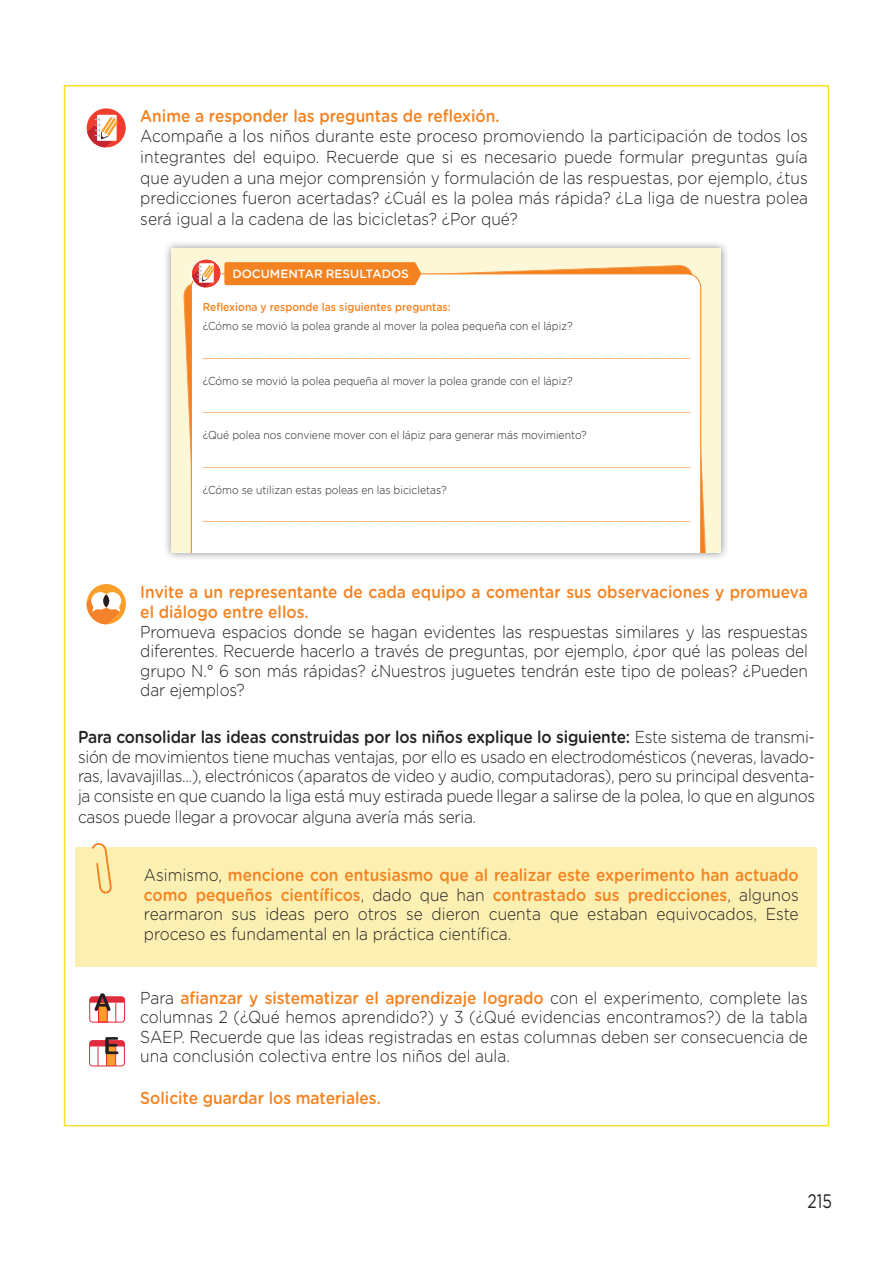
<style>
.page{position:relative;width:893px;height:1263px;background:#fff}
.page>*{position:absolute;margin:0;border:0;box-sizing:border-box;transform-origin:0 0}
.t1{font:19.5px "Gotham Rounded";color:#231f20;scale:.8 1}
.t2{font:300 17.25px/19.5px "Gotham Rounded";color:#231f20;text-align:justify;scale:.9 1}
.t3{font:500 17.25px/20.7px "Gotham Rounded";color:#f58220;scale:.9 1}
.t4{font:500 12px "Gotham Rounded";color:#fff}
.t5{font:300 11.55px "Gotham Rounded";color:#f58220;scale:.9 1}
.t6{font:300 11.55px "Gotham Rounded";color:#231f20;scale:.9 1}
.t7{font:500 11.55px "Gotham Rounded";color:#f58220;scale:.9 1}
.s1{font-weight:500}
.s2{font-weight:500;color:#f58220}
</style>
<div class="page">
<svg style="left:87px;top:108px;width:39px;height:39px"></svg>
<svg style="left:87px;top:115px;width:31px;height:32px"></svg>
<div style="left:163px;top:240px;width:567px;height:321px;background:#231f20;opacity:.5"></div>
<div style="left:172px;top:248px;width:549px;height:304px;background:#fcf7d7"></div>
<svg style="left:183px;top:265px;width:523px;height:287px"></svg>
<div style="left:191px;top:273px;width:510px;height:279px;background:#fff"></div>
<div style="left:224px;top:262px;width:197px;height:23px;background:#f58220"></div>
<svg style="left:191px;top:259px;width:30px;height:29px"></svg>
<div style="left:199px;top:263px;width:15px;height:20px;background:#fff"></div>
<svg style="left:191px;top:265px;width:24px;height:23px"></svg>
<div style="left:191px;top:259px;width:31px;height:30px;border:1px solid #fff;border-radius:50%"></div>
<div style="left:87px;top:584px;width:39px;height:40px;background:#f89f29;border-radius:50%"></div>
<svg style="left:87px;top:592px;width:34px;height:32px"></svg>
<svg style="left:103px;top:594px;width:6px;height:13px"></svg>
<div style="left:76px;top:848px;width:741px;height:119px;background:#fbf0b2"></div>
<svg style="left:90px;top:843px;width:23px;height:51px"></svg>
<div style="left:88px;top:995px;width:38px;height:28px;border:3px solid #fff;border-radius:3px"></div>
<div style="left:89px;top:996px;width:36px;height:26px;border:1px solid #de2c3d;border-radius:3px"></div>
<svg style="left:90px;top:993px;width:35px;height:29px"></svg>
<div style="left:88px;top:1039px;width:38px;height:28px;border:3px solid #fff;border-radius:3px"></div>
<div style="left:89px;top:1040px;width:36px;height:26px;border:1px solid #de2c3d;border-radius:3px"></div>
<svg style="left:90px;top:1037px;width:34px;height:29px"></svg>
<p class="t3" style="left:140px;top:104px;width:401px">Anime a responder las preguntas de reflexión.</p>
<p class="t2" style="left:140px;top:125px;width:743px;line-height:20.7px">Acompañe a los niños durante este proceso promoviendo la participación de todos los integrantes del equipo. Recuerde que si es necesario puede formular preguntas guía que ayuden a una mejor comprensión y formulación de las respuestas, por ejemplo, ¿tus predicciones fueron acertadas? ¿Cuál es la polea más rápida? ¿La liga de nuestra polea será igual a la cadena de las bicicletas? ¿Por qué?</p>
<p class="t4" style="left:232px;top:265px;width:178px">DOCUMENTAR RESULTADOS</p>
<p class="t7" style="left:203px;top:298px;width:277px">Reflexiona y responde las siguientes preguntas:</p>
<p class="t6" style="left:203px;top:318px;width:413px">¿Cómo se movió la polea grande al mover la polea pequeña con el lápiz?</p>
<p class="t5" style="left:203px;top:345px;width:543px">_____________________________________________________________________________</p>
<p class="t6" style="left:203px;top:373px;width:413px">¿Cómo se movió la polea pequeña al mover la polea grande con el lápiz?</p>
<p class="t5" style="left:203px;top:399px;width:543px">_____________________________________________________________________________</p>
<p class="t6" style="left:203px;top:427px;width:428px">¿Qué polea nos conviene mover con el lápiz para generar más movimiento?</p>
<p class="t5" style="left:203px;top:454px;width:543px">_____________________________________________________________________________</p>
<p class="t6" style="left:203px;top:482px;width:272px">¿Cómo se utilizan estas poleas en las bicicletas?</p>
<p class="t5" style="left:203px;top:509px;width:543px">_____________________________________________________________________________</p>
<p class="t3" style="left:140px;top:580px;width:743px">Invite a un representante de cada equipo a comentar sus observaciones y promueva el diálogo entre ellos.</p>
<p class="t2" style="left:140px;top:621px;width:743px">Promueva espacios donde se hagan evidentes las respuestas similares y las respuestas diferentes. Recuerde hacerlo a través de preguntas, por ejemplo, ¿por qué las poleas del grupo N.° 6 son más rápidas? ¿Nuestros juguetes tendrán este tipo de poleas? ¿Pueden dar ejemplos?</p>
<p class="t2" style="left:78px;top:726px;width:820px"><span class="s1">Para consolidar las ideas construidas por los niños explique lo siguiente:</span> Este sistema de transmi&shy;sión de movimientos tiene muchas ventajas, por ello es usado en electrodomésticos (neveras, lavado&shy;ras, lavavajillas...), electrónicos (aparatos de video y audio, computadoras), pero su principal desventa&shy;ja consiste en que cuando la liga está muy estirada puede llegar a salirse de la polea, lo que en algunos casos puede llegar a provocar alguna avería más seria.</p>
<p class="t2" style="left:144px;top:864px;width:729px">Asimismo, <span class="s2">mencione con entusiasmo que al realizar este experimento han actuado como pequeños científicos</span>, dado que han <span class="s2">contrastado sus predicciones</span>, algunos rearmaron sus ideas pero otros se dieron cuenta que estaban equivocados, Este proceso es fundamental en la práctica científica.</p>
<p class="t2" style="left:140px;top:987px;width:743px">Para <span class="s2">afianzar y sistematizar el aprendizaje logrado</span> con el experimento, complete las columnas 2 (¿Qué hemos aprendido?) y 3 (¿Qué evidencias encontramos?) de la tabla SAEP. Recuerde que las ideas registradas en estas columnas deben ser consecuencia de una conclusión colectiva entre los niños del aula.</p>
<p class="t3" style="left:140px;top:1086px;width:269px">Solicite guardar los materiales.</p>
<p class="t1" style="left:808px;top:1188px;width:32px">215</p>
</div>
